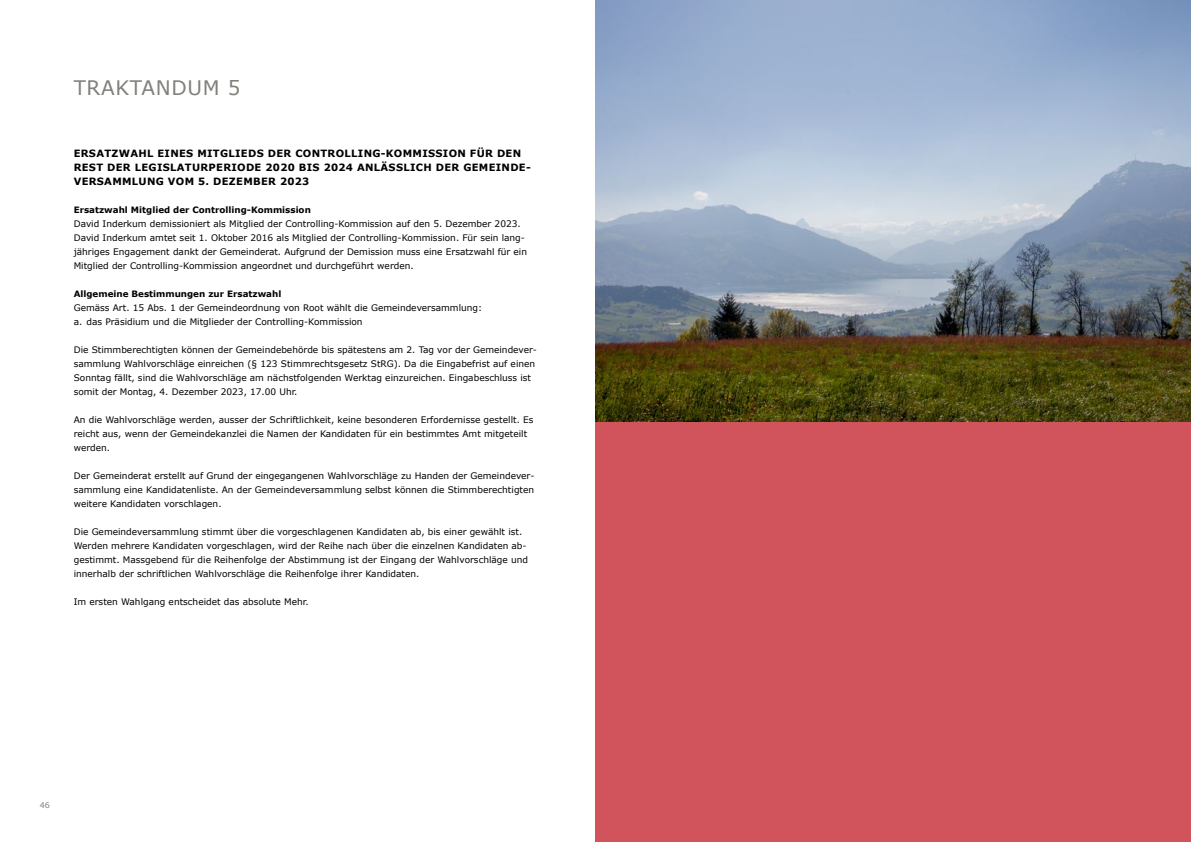
<style>
.page{position:relative;width:1191px;height:842px;background:#fff}
.page>*{position:absolute;margin:0;border:0;box-sizing:border-box;transform-origin:0 0}
.t1{font:20px "Verdana";letter-spacing:.03em;color:#81807a}
.t2{font:700 10px/14px "Verdana";letter-spacing:.03em;color:#000}
.t3{font:9px/14px "Verdana";color:#000}
.t4{font:700 8.8px "Verdana";color:#000}
.t5{font:8px "Verdana";color:#81807a}
</style>
<div class="page">
<div style="left:595px;top:0;width:596px;height:842px;background:#d1535c"></div>
<img style="left:595px;top:0;width:596px;height:422px">
<h1 class="t1" style="left:74px;top:75px;width:168px">TRAKTANDUM 5</h1>
<p class="t2" style="left:74px;top:147px;width:459px">ERSATZWAHL EINES MITGLIEDS DER CONTROLLING-KOMMISSION FÜR DEN<br>REST DER LEGISLATURPERIODE 2020 BIS 2024 ANLÄSSLICH DER GEMEINDE-<br>VERSAMMLUNG VOM 5. DEZEMBER 2023</p>
<p class="t4" style="left:74px;top:204px;width:239px">Ersatzwahl Mitglied der Controlling-Kommission</p>
<p class="t3" style="left:74px;top:217px;width:455px">David Inderkum demissioniert als Mitglied der Controlling-Kommission auf den 5. Dezember 2023.<br>David Inderkum amtet seit 1. Oktober 2016 als Mitglied der Controlling-Kommission. Für sein lang&shy;jähriges Engagement dankt der Gemeinderat. Aufgrund der Demission muss eine Ersatzwahl für ein Mitglied der Controlling-Kommission angeordnet und durchgeführt werden.</p>
<p class="t4" style="left:74px;top:288px;width:209px">Allgemeine Bestimmungen zur Ersatzwahl</p>
<p class="t3" style="left:74px;top:301px;width:410px">Gemäss Art. 15 Abs. 1 der Gemeindeordnung von Root wählt die Gemeindeversammlung: a. das Präsidium und die Mitglieder der Controlling-Kommission</p>
<p class="t3" style="left:74px;top:343px;width:465px">Die Stimmberechtigten können der Gemeindebehörde bis spätestens am 2. Tag vor der Gemeindever&shy;sammlung Wahlvorschläge einreichen (§ 123 Stimmrechtsgesetz StRG). Da die Eingabefrist auf einen Sonntag fällt, sind die Wahlvorschläge am nächstfolgenden Werktag einzureichen. Eingabeschluss ist somit der Montag, 4. Dezember 2023, 17.00 Uhr.</p>
<p class="t3" style="left:74px;top:413px;width:461px">An die Wahlvorschläge werden, ausser der Schriftlichkeit, keine besonderen Erfordernisse gestellt. Es reicht aus, wenn der Gemeindekanzlei die Namen der Kandidaten für ein bestimmtes Amt mitgeteilt werden.</p>
<p class="t3" style="left:74px;top:469px;width:462px;text-align:justify">Der Gemeinderat erstellt auf Grund der eingegangenen Wahlvorschläge zu Handen der Gemeindever&shy;sammlung eine Kandidatenliste. An der Gemeindeversammlung selbst können die Stimmberechtigten weitere Kandidaten vorschlagen.</p>
<p class="t3" style="left:74px;top:525px;width:456px">Die Gemeindeversammlung stimmt über die vorgeschlagenen Kandidaten ab, bis einer gewählt ist.<br>Werden mehrere Kandidaten vorgeschlagen, wird der Reihe nach über die einzelnen Kandidaten ab&shy;gestimmt. Massgebend für die Reihenfolge der Abstimmung ist der Eingang der Wahlvorschläge und innerhalb der schriftlichen Wahlvorschläge die Reihenfolge ihrer Kandidaten.</p>
<p class="t3" style="left:74px;top:595px;width:236px">Im ersten Wahlgang entscheidet das absolute Mehr.</p>
<p class="t5" style="left:40px;top:800px;width:12px">46</p>
</div>
